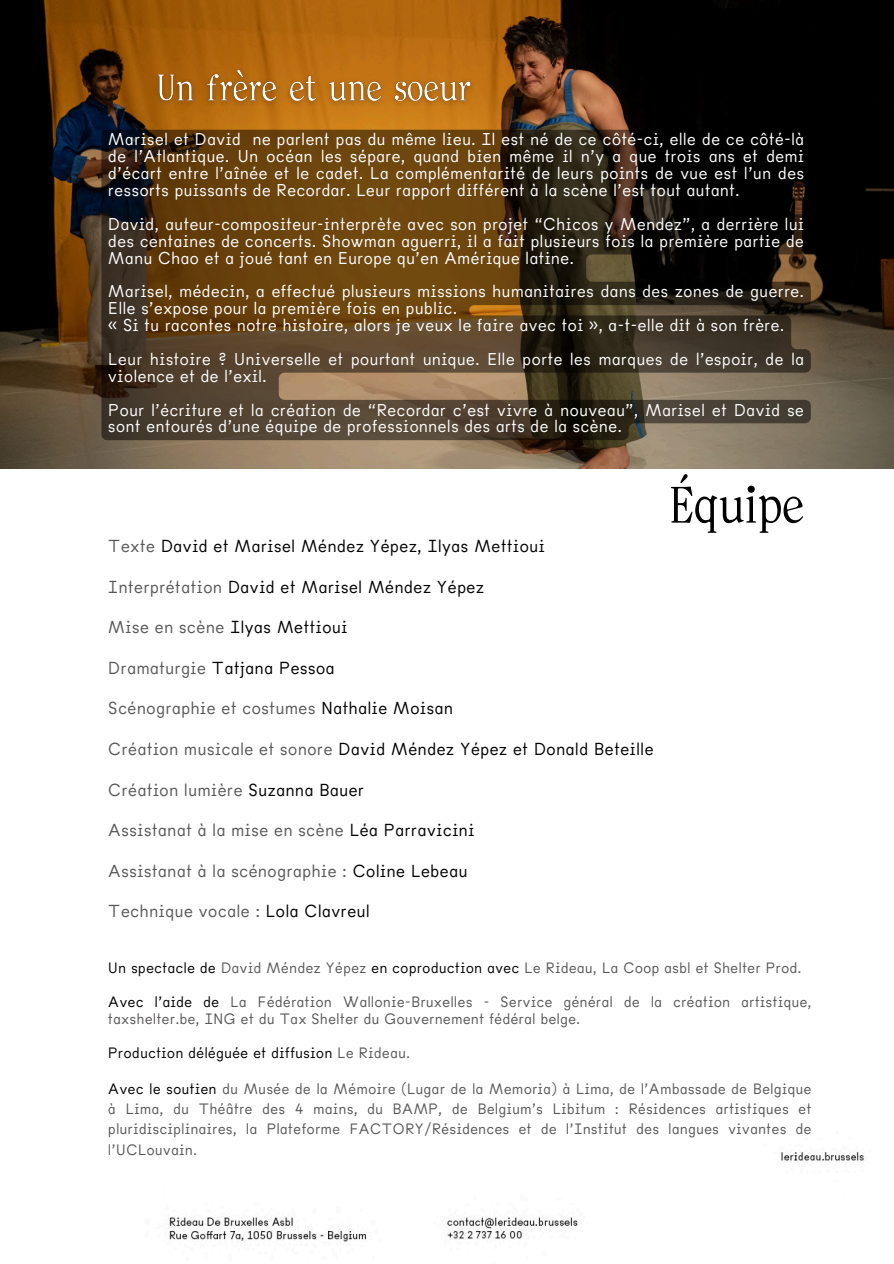
<style>
.page{position:relative;width:894px;height:1264px;background:#fff}
.page>*{position:absolute;margin:0;border:0;box-sizing:border-box;transform-origin:0 0}
.t1{font:51px "Clarel";color:#000}
.t2{font:300 17.4px "Habitas";color:#000}
.t3{font:300 17.4px "Habitas";color:#595757}
.t4{font:300 17.1px/16.8px "Habitas";color:#fff}
.t5{font:300 15px/20.2px "Habitas";color:#595757}
.t6{font:300 15px "Habitas";color:#000}
.s1{color:#595757}
.s2{color:#000}
</style>
<div class="page">
<img style="left:0;top:0;width:893px;height:468px">
<svg style="left:101px;top:130px;width:709px;height:310px;background:#4c381d"></svg>
<img style="left:147px;top:60px;width:336px;height:52px">
<h3 class="t4" style="left:108px;top:132px;width:697px;text-align:justify">Marisel et David ne parlent pas du même lieu. Il est né de ce côté-ci, elle de ce côté-là de l’Atlantique. Un océan les sépare, quand bien même il n’y a que trois ans et demi d’écart entre l’aînée et le cadet. La complémentarité de leurs points de vue est l’un des ressorts puissants de Recordar. Leur rapport différent à la scène l’est tout autant.</h3>
<p class="t4" style="left:108px;top:216px;width:697px;text-align:justify">David, auteur-compositeur-interprète avec son projet “Chicos y Mendez”, a derrière lui des centaines de concerts. Showman aguerri, il a fait plusieurs fois la première partie de Manu Chao et a joué tant en Europe qu’en Amérique latine.</p>
<p class="t4" style="left:108px;top:284px;width:697px">Marisel, médecin, a effectué plusieurs missions humanitaires dans des zones de guerre.<br>Elle s’expose pour la première fois en public.<br>« Si tu racontes notre histoire, alors je veux le faire avec toi », a-t-elle dit à son frère.</p>
<p class="t4" style="left:108px;top:351px;width:697px">Leur histoire ? Universelle et pourtant unique. Elle porte les marques de l’espoir, de la violence et de l’exil.</p>
<p class="t4" style="left:108px;top:402px;width:697px">Pour l’écriture et la création de “Recordar c’est vivre à nouveau”, Marisel et David se sont entourés d’une équipe de professionnels des arts de la scène.</p>
<p class="t2" style="left:108px;top:538px;width:438px"><span class="s1">Texte</span> David et Marisel Méndez Yépez, Ilyas Mettioui</p>
<h3 class="t2" style="left:108px;top:579px;width:378px"><span class="s1">Interprétation</span> David et Marisel Méndez Yépez</h3>
<h3 class="t2" style="left:108px;top:619px;width:241px"><span class="s1">Mise en scène</span> Ilyas Mettioui</h3>
<h3 class="t2" style="left:108px;top:660px;width:228px"><span class="s1">Dramaturgie</span> Tatjana Pessoa</h3>
<h3 class="t3" style="left:108px;top:700px;width:347px">Scénographie et costumes <span class="s2">Nathalie Moisan</span></h3>
<h3 class="t2" style="left:108px;top:741px;width:547px"><span class="s1">Création musicale et sonore</span> David Méndez Yépez et Donald Beteille</h3>
<h1 class="t3" style="left:108px;top:781px;width:258px">Création lumière <span class="s2">Suzanna Bauer</span></h1>
<h3 class="t3" style="left:108px;top:822px;width:368px">Assistanat à la mise en scène <span class="s2">Léa Parravicini</span></h3>
<h3 class="t3" style="left:108px;top:862px;width:361px">Assistanat à la scénographie : <span class="s2">Coline Lebeau</span></h3>
<h3 class="t3" style="left:108px;top:903px;width:263px">Technique vocale : <span class="s2">Lola Clavreul</span></h3>
<h3 class="t1" style="left:669px;top:482px;width:136px">Équipe</h3>
<h3 class="t5" style="left:108px;top:958px;width:695px"><span class="s2">Un spectacle de</span> David Méndez Yépez <span class="s2">en coproduction avec</span> Le Rideau, La Coop asbl et Shelter Prod.</h3>
<h3 class="t5" style="left:108px;top:994px;width:705px;line-height:16.8px"><span class="s2">Avec l’aide de</span> La Fédération Wallonie-Bruxelles - Service général de la création artistique, taxshelter.be, ING et du Tax Shelter du Gouvernement fédéral belge.</h3>
<h3 class="t6" style="left:108px;top:1045px;width:303px">Production déléguée et diffusion <span class="s1">Le Rideau.</span></h3>
<h3 class="t5" style="left:108px;top:1079px;width:705px;text-align:justify"><span class="s2">Avec le soutien</span> du Musée de la Mémoire (Lugar de la Memoria) à Lima, de l’Ambassade de Belgique à Lima, du Théâtre des 4 mains, du BAMP, de Belgium’s Libitum : Résidences artistiques et pluridisciplinaires, la Plateforme FACTORY/Résidences et de l’Institut des langues vivantes de l’UCLouvain.</h3>
</div>
